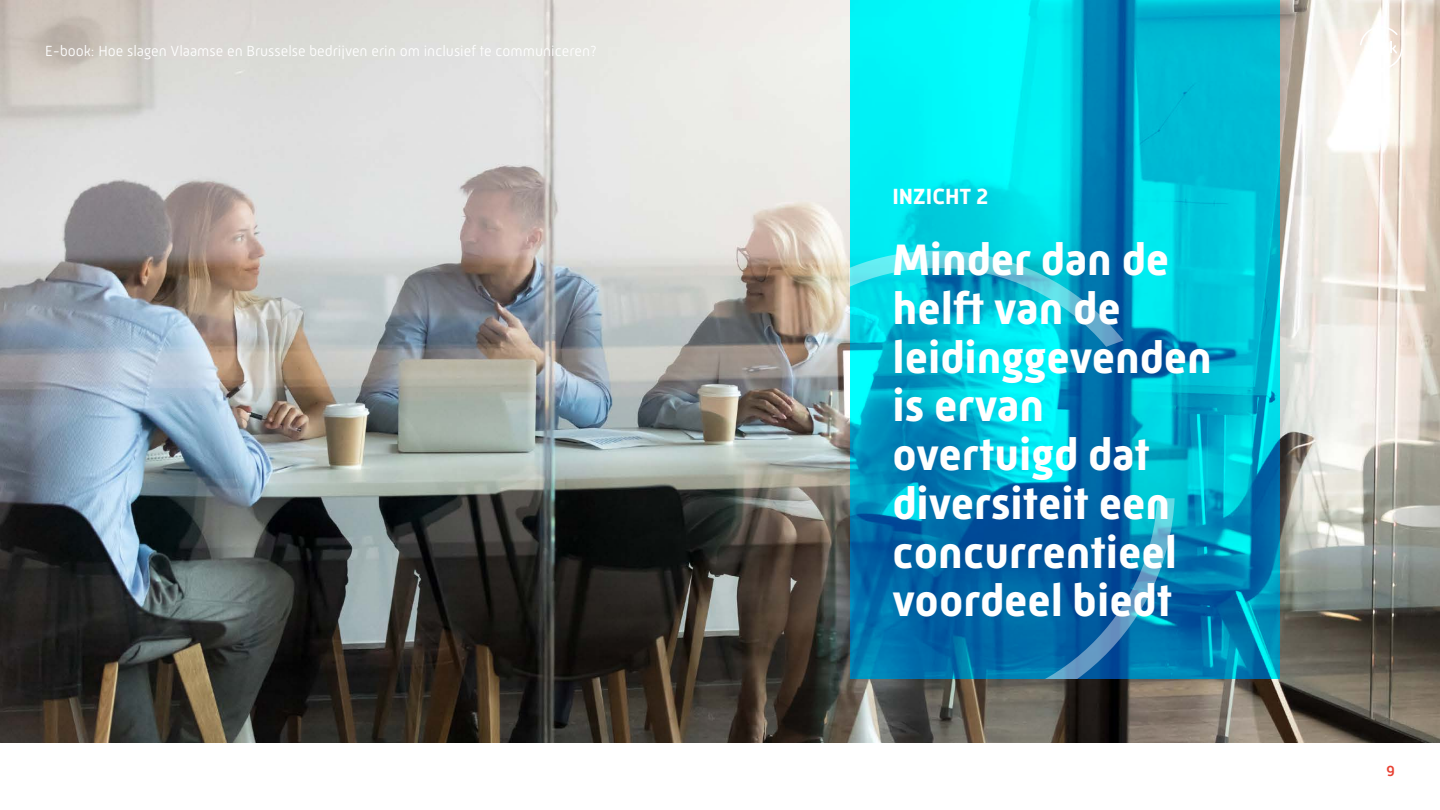
<style>
.page{position:relative;width:1440px;height:810px;background:#fff}
.page>*{position:absolute;margin:0;border:0;box-sizing:border-box;transform-origin:0 0}
.t1{font:700 45px/48.8px "Mic 32 New";color:#fff}
.t2{font:700 22.5px "Mic 32 New";color:#fff}
.t3{font:300 15px "Mic 32 New";color:#fff}
.t4{font:500 15px "Mic 32 New";color:#e84032}
</style>
<div class="page">
<img style="left:0;top:0;width:1440px;height:742px">
<svg style="left:850px;top:0;width:430px;height:679px;background:#00c0d7"></svg>
<svg style="left:850px;top:251px;width:274px;height:209px;background:#08b3d0"></svg>
<svg style="left:850px;top:498px;width:325px;height:181px;background:#066ba8"></svg>
<svg style="left:1360px;top:26px;width:43px;height:43px"></svg>
<p class="t3" style="left:45px;top:42px;width:553px">E-book: Hoe slagen Vlaamse en Brusselse bedrijven erin om inclusief te communiceren?</p>
<p class="t2" style="left:892px;top:183px;width:97px">INZICHT 2</p>
<p class="t1" style="left:892px;top:236px;width:321px">Minder dan de helft van de leidinggevenden is ervan overtuigd dat diversiteit een concurrentieel voordeel biedt</p>
<p class="t4" style="left:1387px;top:763px;width:10px">9</p>
</div>
